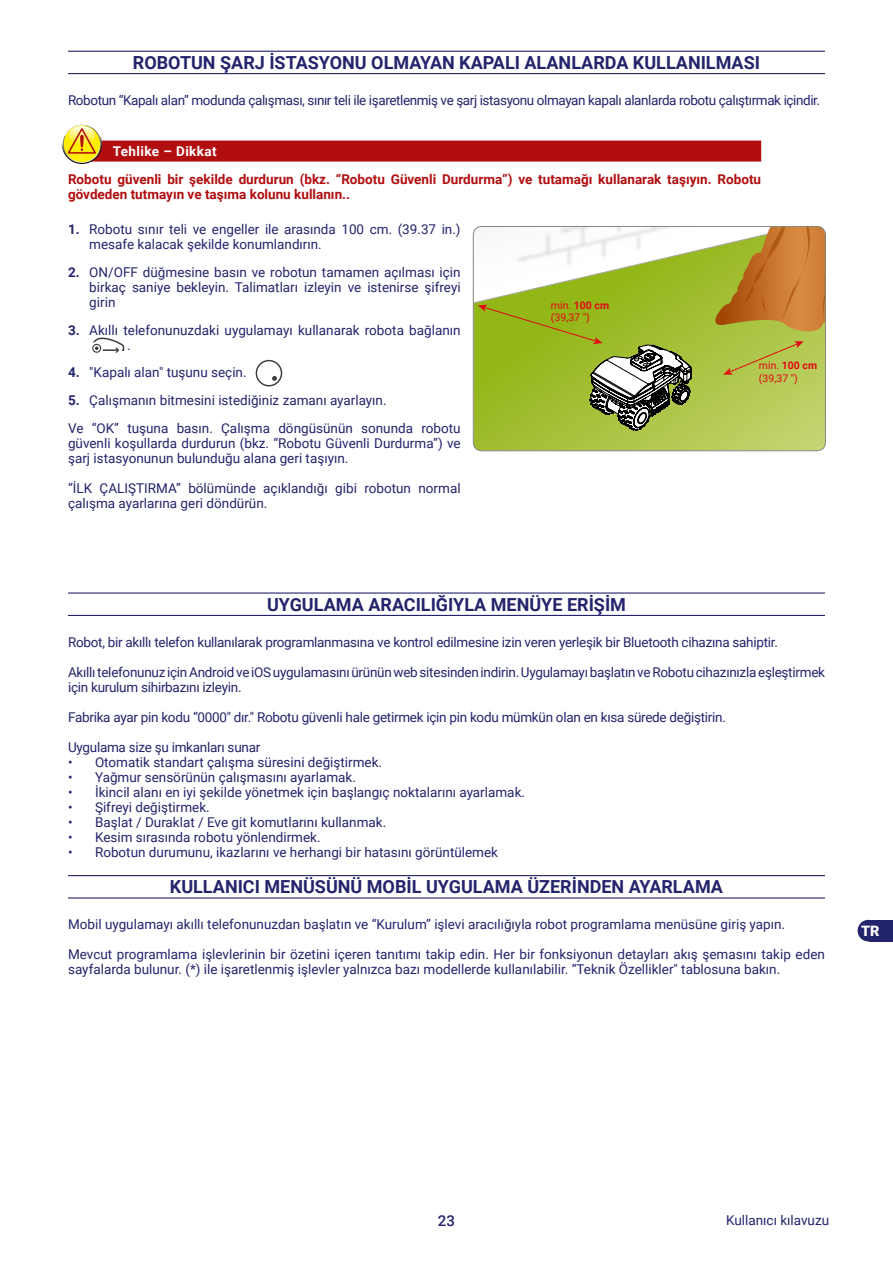
<style>
.page{position:relative;width:893px;height:1263px;background:#fff}
.page>*{position:absolute;margin:0;border:0;box-sizing:border-box;transform-origin:0 0}
.t1{font:700 18px "Roboto";color:#24246c}
.t2{font:500 15px "Roboto";color:#24246c}
.t3{font:900 14.4px "Roboto";color:#fff}
.t4{font:13.5px/15px "Roboto";color:#24246c}
.t5{font:13.5px/15px "Roboto";letter-spacing:-.02em;color:#24246c}
.t6{font:700 13.5px/15px "Roboto";color:#b20e10}
.t7{font:13.5px "Roboto";letter-spacing:-.03em;color:#24246c}
.t8{font:700 13.5px "Roboto";letter-spacing:.03em;color:#fff}
.t9{font:10.5px/12.6px "Roboto";color:#e30613}
.s1{font-weight:700}
</style>
<div class="page">
<div style="left:868px;top:920px;width:25px;height:21px;background:#24246c"></div>
<div style="left:858px;top:920px;width:21px;height:21px;background:#24246c;border-radius:50%"></div>
<hr style="left:68px;top:51px;width:757px;height:1px;background:#24246c">
<hr style="left:68px;top:73px;width:757px;height:1px;background:#24246c">
<div style="left:72px;top:141px;width:689px;height:21px;background:#b20e10"></div>
<svg style="left:62px;top:124px;width:40px;height:40px"></svg>
<svg style="left:63px;top:125px;width:38px;height:38px"></svg>
<svg style="left:64px;top:126px;width:36px;height:36px"></svg>
<svg style="left:65px;top:125px;width:34px;height:29px"></svg>
<hr style="left:68px;top:592px;width:757px;height:2px;background:#24246c">
<hr style="left:68px;top:615px;width:757px;height:1px;background:#24246c">
<hr style="left:68px;top:875px;width:757px;height:1px;background:#24246c">
<hr style="left:68px;top:897px;width:757px;height:1px;background:#24246c">
<svg style="left:92px;top:337px;width:33px;height:16px"></svg>
<svg style="left:256px;top:360px;width:26px;height:26px"></svg>
<svg style="left:474px;top:431px;width:351px;height:20px"></svg>
<svg style="left:474px;top:226px;width:351px;height:205px"></svg>
<div style="left:473px;top:226px;width:353px;height:225px;border:1px solid #878787;border-radius:9px"></div>
<h1 class="t1" style="left:133px;top:50px;width:629px">ROBOTUN ŞARJ İSTASYONU OLMAYAN KAPALI ALANLARDA KULLANILMASI</h1>
<p class="t7" style="left:68px;top:91px;width:754px">Robotun “Kapalı alan” modunda çalışması, sınır teli ile işaretlenmiş ve şarj istasyonu olmayan kapalı alanlarda robotu çalıştırmak içindir.</p>
<p class="t8" style="left:113px;top:142px;width:106px">Tehlike – Dikkat</p>
<p class="t6" style="left:68px;top:171px;width:695px">Robotu güvenli bir şekilde durdurun (bkz. “Robotu Güvenli Durdurma”) ve tutamağı kullanarak taşıyın. Robotu gövdeden tutmayın ve taşıma kolunu kullanın..</p>
<p class="t4" style="left:89px;top:221px;width:373px;text-indent:-21px"><span class="s1">1.</span> Robotu sınır teli ve engeller ile arasında 100 cm. (39.37 in.) mesafe kalacak şekilde konumlandırın.</p>
<p class="t4" style="left:89px;top:264px;width:373px;text-align:justify;text-indent:-21px"><span class="s1">2.</span> ON/OFF düğmesine basın ve robotun tamamen açılması için birkaç saniye bekleyin. Talimatları izleyin ve istenirse şifreyi girin</p>
<p class="t4" style="left:127px;top:322px;width:335px;text-indent:-59px"><span class="s1">3.</span> Akıllı telefonunuzdaki uygulamayı kullanarak robota bağlanın .</p>
<p class="t4" style="left:68px;top:365px;width:180px"><span class="s1">4.</span> "Kapalı alan" tuşunu seçin.</p>
<p class="t4" style="left:68px;top:386px;width:394px;line-height:27.8px"><span class="s1">5.</span> Çalışmanın bitmesini istediğiniz zamanı ayarlayın.<br>Ve “OK” tuşuna basın. Çalışma döngüsünün sonunda robotu</p>
<p class="t4" style="left:68px;top:435px;width:394px">güvenli koşullarda durdurun (bkz. “Robotu Güvenli Durdurma”) ve şarj istasyonunun bulunduğu alana geri taşıyın.</p>
<p class="t4" style="left:68px;top:480px;width:394px">“İLK ÇALIŞTIRMA” bölümünde açıklandığı gibi robotun normal çalışma ayarlarına geri döndürün.</p>
<p class="t9" style="left:551px;top:298px;width:60px">min. <span class="s1">100 cm </span>(39,37 ")</p>
<p class="t9" style="left:759px;top:359px;width:60px">min. <span class="s1">100 cm </span>(39,37 ")</p>
<h1 class="t1" style="left:267px;top:592px;width:360px">UYGULAMA ARACILIĞIYLA MENÜYE ERİŞİM</h1>
<p class="t5" style="left:68px;top:634px;width:711px">Robot, bir akıllı telefon kullanılarak programlanmasına ve kontrol edilmesine izin veren yerleşik bir Bluetooth cihazına sahiptir.</p>
<p class="t5" style="left:68px;top:664px;width:758px">Akıllı telefonunuz için Android ve iOS uygulamasını ürünün web sitesinden indirin. Uygulamayı başlatın ve Robotu cihazınızla eşleştirmek için kurulum sihirbazını izleyin.</p>
<p class="t5" style="left:68px;top:709px;width:659px">Fabrika ayar pin kodu “0000" dır." Robotu güvenli hale getirmek için pin kodu mümkün olan en kısa sürede değiştirin.</p>
<p class="t5" style="left:68px;top:739px;width:194px">Uygulama size şu imkanları sunar</p>
<p class="t4" style="left:68px;top:754px;width:316px">• Otomatik standart çalışma süresini değiştirmek.</p>
<p class="t4" style="left:68px;top:769px;width:289px">• Yağmur sensörünün çalışmasını ayarlamak.</p>
<p class="t4" style="left:68px;top:784px;width:458px">• İkincil alanı en iyi şekilde yönetmek için başlangıç noktalarını ayarlamak.</p>
<p class="t4" style="left:68px;top:799px;width:143px">• Şifreyi değiştirmek.</p>
<p class="t4" style="left:68px;top:814px;width:320px">• Başlat / Duraklat / Eve git komutlarını kullanmak.</p>
<p class="t4" style="left:68px;top:829px;width:254px">• Kesim sırasında robotu yönlendirmek.</p>
<p class="t4" style="left:68px;top:844px;width:432px">• Robotun durumunu, ikazlarını ve herhangi bir hatasını görüntülemek</p>
<h1 class="t1" style="left:170px;top:874px;width:555px">KULLANICI MENÜSÜNÜ MOBİL UYGULAMA ÜZERİNDEN AYARLAMA</h1>
<p class="t4" style="left:68px;top:917px;width:719px">Mobil uygulamayı akıllı telefonunuzdan başlatın ve “Kurulum” işlevi aracılığıyla robot programlama menüsüne giriş yapın.</p>
<p class="t4" style="left:68px;top:947px;width:758px">Mevcut programlama işlevlerinin bir özetini içeren tanıtımı takip edin. Her bir fonksiyonun detayları akış şemasını takip eden sayfalarda bulunur. (*) ile işaretlenmiş işlevler yalnızca bazı modellerde kullanılabilir. “Teknik Özellikler" tablosuna bakın.</p>
<p class="t3" style="left:861px;top:921px;width:20px">TR</p>
<p class="t2" style="left:438px;top:1210px;width:19px">23</p>
<p class="t4" style="left:726px;top:1212px;width:104px">Kullanıcı kılavuzu</p>
</div>
